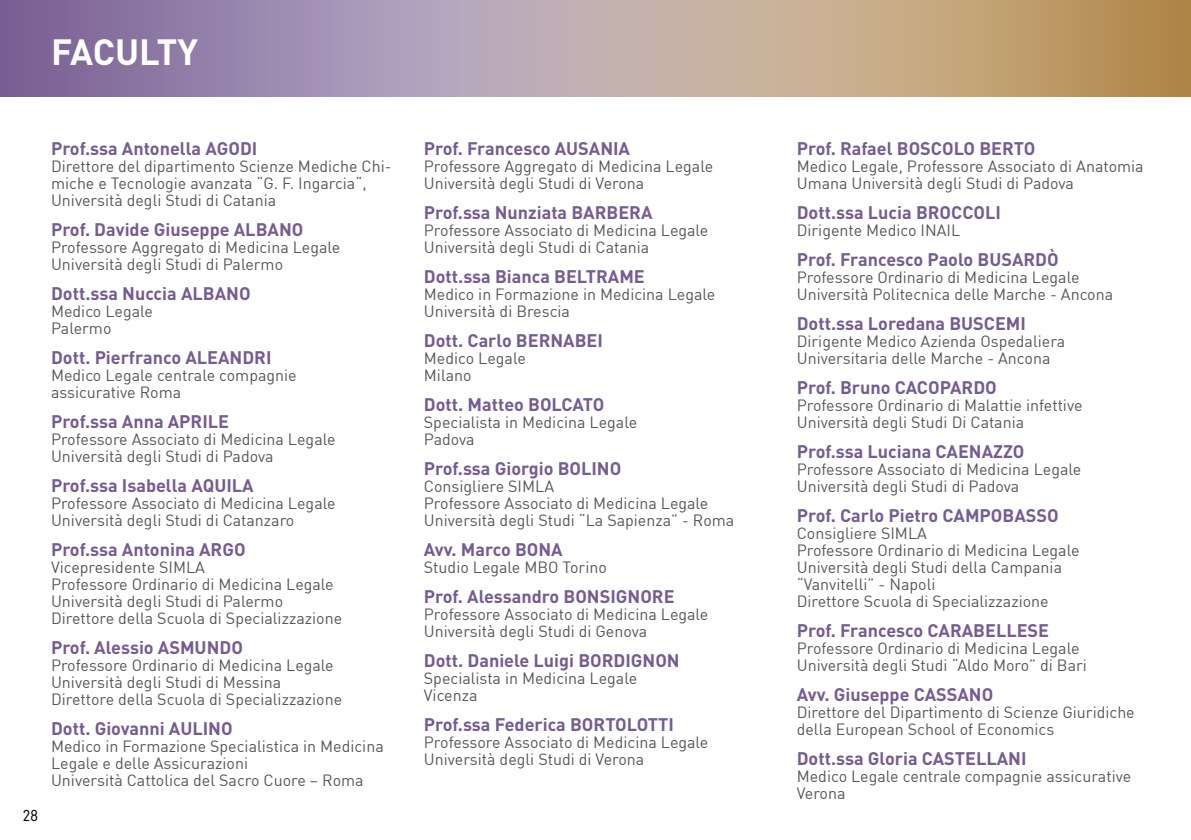
<style>
.page{position:relative;width:1191px;height:840px;background:#fff}
.page>*{position:absolute;margin:0;border:0;box-sizing:border-box;transform-origin:0 0}
.t1{font:700 36px "DIN";letter-spacing:-.005em;color:#fff}
.t2{font:700 18px "DIN";color:#755c91}
.t3{font:16px/17px "DIN";color:#575756}
.t4{font:16px "D DIN";color:#000}
</style>
<div class="page">
<svg style="left:0;top:0;width:410px;height:96px;background:#937fa9"></svg>
<div style="left:410px;top:0;width:781px;height:96px;background:#b7a8bb"></div>
<svg style="left:538px;top:0;width:653px;height:96px"></svg>
<h1 class="t1" style="left:51px;top:28px;width:149px">FACULTY</h1>
<p class="t4" style="left:23px;top:805px;width:17px">28</p>
<p class="t2" style="left:51px;top:136px;width:208px">Prof.ssa Antonella AGODI</p>
<p class="t3" style="left:51px;top:157px;width:342px">Direttore del dipartimento Scienze Mediche Chi&shy;miche e Tecnologie avanzata “G. F. Ingarcia“,<br>Università degli Studi di Catania</p>
<p class="t2" style="left:51px;top:217px;width:254px">Prof. Davide Giuseppe ALBANO</p>
<p class="t3" style="left:51px;top:238px;width:291px">Professore Aggregato di Medicina Legale<br>Università degli Studi di Palermo</p>
<p class="t2" style="left:51px;top:281px;width:201px">Dott.ssa Nuccia ALBANO</p>
<p class="t3" style="left:51px;top:302px;width:103px">Medico Legale<br>Palermo</p>
<p class="t2" style="left:51px;top:345px;width:222px">Dott. Pierfranco ALEANDRI</p>
<p class="t3" style="left:51px;top:366px;width:247px">Medico Legale centrale compagnie assicurative Roma</p>
<p class="t2" style="left:51px;top:409px;width:180px">Prof.ssa Anna APRILE</p>
<p class="t3" style="left:51px;top:430px;width:286px">Professore Associato di Medicina Legale<br>Università degli Studi di Padova</p>
<p class="t2" style="left:51px;top:473px;width:204px">Prof.ssa Isabella AQUILA</p>
<p class="t3" style="left:51px;top:494px;width:286px">Professore Associato di Medicina Legale<br>Università degli Studi di Catanzaro</p>
<p class="t2" style="left:51px;top:537px;width:196px">Prof.ssa Antonina ARGO</p>
<p class="t3" style="left:51px;top:558px;width:293px">Vicepresidente SIMLA<br>Professore Ordinario di Medicina Legale Università degli Studi di Palermo Direttore della Scuola di Specializzazione</p>
<p class="t2" style="left:51px;top:635px;width:193px">Prof. Alessio ASMUNDO</p>
<p class="t3" style="left:51px;top:656px;width:293px">Professore Ordinario di Medicina Legale<br>Università degli Studi di Messina<br>Direttore della Scuola di Specializzazione</p>
<p class="t2" style="left:51px;top:716px;width:183px">Dott. Giovanni AULINO</p>
<p class="t3" style="left:51px;top:737px;width:334px">Medico in Formazione Specialistica in Medicina<br>Legale e delle Assicurazioni<br>Università Cattolica del Sacro Cuore – Roma</p>
<p class="t2" style="left:424px;top:136px;width:208px">Prof. Francesco AUSANIA</p>
<p class="t3" style="left:424px;top:157px;width:291px">Professore Aggregato di Medicina Legale<br>Università degli Studi di Verona</p>
<p class="t2" style="left:424px;top:200px;width:230px">Prof.ssa Nunziata BARBERA</p>
<p class="t3" style="left:424px;top:221px;width:286px">Professore Associato di Medicina Legale<br>Università degli Studi di Catania</p>
<p class="t2" style="left:424px;top:264px;width:222px">Dott.ssa Bianca BELTRAME</p>
<p class="t3" style="left:424px;top:285px;width:293px">Medico in Formazione in Medicina Legale<br>Università di Brescia</p>
<p class="t2" style="left:424px;top:328px;width:181px">Dott. Carlo BERNABEI</p>
<p class="t3" style="left:424px;top:349px;width:103px">Medico Legale<br>Milano</p>
<p class="t2" style="left:424px;top:392px;width:182px">Dott. Matteo BOLCATO</p>
<p class="t3" style="left:424px;top:413px;width:215px">Specialista in Medicina Legale<br>Padova</p>
<p class="t2" style="left:424px;top:456px;width:199px">Prof.ssa Giorgio BOLINO</p>
<p class="t3" style="left:424px;top:477px;width:312px">Consigliere SIMLA<br>Professore Associato di Medicina Legale<br>Università degli Studi “La Sapienza” - Roma</p>
<p class="t2" style="left:424px;top:537px;width:140px">Avv. Marco BONA</p>
<p class="t3" style="left:424px;top:558px;width:184px">Studio Legale MBO Torino</p>
<p class="t2" style="left:424px;top:584px;width:252px">Prof. Alessandro BONSIGNORE</p>
<p class="t3" style="left:424px;top:605px;width:286px">Professore Associato di Medicina Legale<br>Università degli Studi di Genova</p>
<p class="t2" style="left:424px;top:648px;width:257px">Dott. Daniele Luigi BORDIGNON</p>
<p class="t3" style="left:424px;top:669px;width:215px">Specialista in Medicina Legale<br>Vicenza</p>
<p class="t2" style="left:424px;top:712px;width:252px">Prof.ssa Federica BORTOLOTTI</p>
<p class="t3" style="left:424px;top:733px;width:286px">Professore Associato di Medicina Legale<br>Università degli Studi di Verona</p>
<p class="t2" style="left:796px;top:136px;width:240px">Prof. Rafael BOSCOLO BERTO</p>
<p class="t3" style="left:796px;top:157px;width:348px">Medico Legale, Professore Associato di Anatomia<br>Umana Università degli Studi di Padova</p>
<p class="t2" style="left:796px;top:200px;width:206px">Dott.ssa Lucia BROCCOLI</p>
<p class="t3" style="left:796px;top:221px;width:165px">Dirigente Medico INAIL</p>
<p class="t2" style="left:796px;top:247px;width:263px">Prof. Francesco Paolo BUSARDÒ</p>
<p class="t3" style="left:796px;top:268px;width:318px">Professore Ordinario di Medicina Legale<br>Università Politecnica delle Marche - Ancona</p>
<p class="t2" style="left:796px;top:311px;width:231px">Dott.ssa Loredana BUSCEMI</p>
<p class="t3" style="left:796px;top:332px;width:270px">Dirigente Medico Azienda Ospedaliera<br>Universitaria delle Marche - Ancona</p>
<p class="t2" style="left:796px;top:375px;width:202px">Prof. Bruno CACOPARDO</p>
<p class="t3" style="left:796px;top:396px;width:287px">Professore Ordinario di Malattie infettive<br>Università degli Studi Di Catania</p>
<p class="t2" style="left:796px;top:439px;width:229px">Prof.ssa Luciana CAENAZZO</p>
<p class="t3" style="left:796px;top:460px;width:286px">Professore Associato di Medicina Legale<br>Università degli Studi di Padova</p>
<p class="t2" style="left:796px;top:503px;width:263px">Prof. Carlo Pietro CAMPOBASSO</p>
<p class="t3" style="left:796px;top:524px;width:284px">Consigliere SIMLA<br>Professore Ordinario di Medicina Legale<br>Università degli Studi della Campania “Vanvitelli” - Napoli<br>Direttore Scuola di Specializzazione</p>
<p class="t2" style="left:796px;top:618px;width:254px">Prof. Francesco CARABELLESE</p>
<p class="t3" style="left:796px;top:639px;width:291px">Professore Ordinario di Medicina Legale<br>Università degli Studi “Aldo Moro” di Bari</p>
<p class="t2" style="left:796px;top:682px;width:198px">Avv. Giuseppe CASSANO</p>
<p class="t3" style="left:796px;top:703px;width:339px">Direttore del Dipartimento di Scienze Giuridiche della European School of Economics</p>
<p class="t2" style="left:796px;top:746px;width:231px">Dott.ssa Gloria CASTELLANI</p>
<p class="t3" style="left:796px;top:767px;width:336px">Medico Legale centrale compagnie assicurative<br>Verona</p>
</div>
